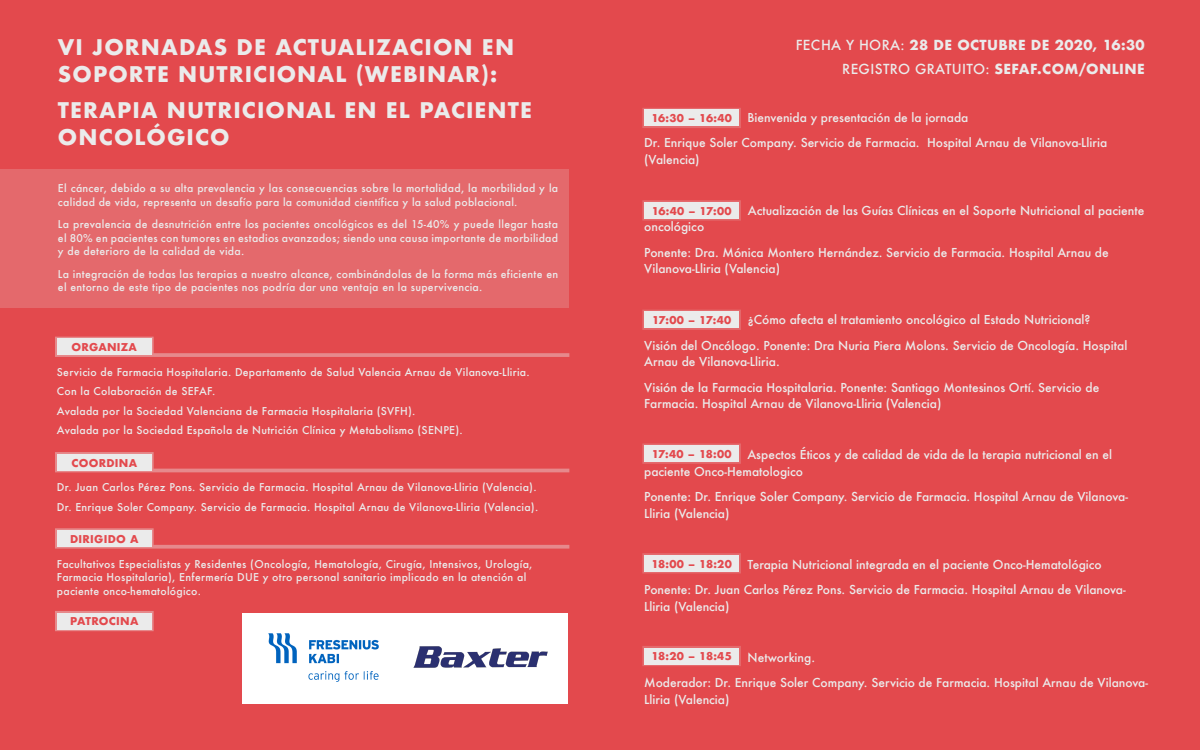
<style>
.page{position:relative;width:1200px;height:750px;background:#e3494d}
.page>*{position:absolute;margin:0;border:0;box-sizing:border-box;transform-origin:0 0}
.t1{font:700 21px/27px "Futura";letter-spacing:.05em;color:#ebebeb}
.t2{font:700 13.5px/24px "Futura";letter-spacing:.025em;color:#ebebeb;text-align:right}
.t3{font:500 12px/25.5px "Futura";color:#ebebeb}
.t4{font:500 10.5px/13.5px "Futura";letter-spacing:.025em;color:#ebebeb}
.t5{font:700 10.5px "Futura";letter-spacing:.025em;color:#e3494d}
.s1{font-weight:500}
</style>
<div class="page">
<div style="left:242px;top:613px;width:326px;height:90px;background:#fff"></div>
<div style="left:0;top:169px;width:569px;height:139px;background:#e4696c"></div>
<div style="left:644px;top:110px;width:95px;height:16px;background:#ebebeb"></div>
<div style="left:642px;top:108px;width:99px;height:20px;border:4px solid #ebebeb"></div>
<div style="left:644px;top:202px;width:95px;height:17px;background:#ebebeb"></div>
<div style="left:642px;top:200px;width:99px;height:21px;border:4px solid #ebebeb"></div>
<div style="left:644px;top:445px;width:95px;height:17px;background:#ebebeb"></div>
<div style="left:642px;top:443px;width:99px;height:21px;border:4px solid #ebebeb"></div>
<div style="left:644px;top:555px;width:95px;height:17px;background:#ebebeb"></div>
<div style="left:642px;top:553px;width:99px;height:20px;border:4px solid #ebebeb"></div>
<div style="left:644px;top:648px;width:95px;height:16px;background:#ebebeb"></div>
<div style="left:642px;top:646px;width:99px;height:20px;border:4px solid #ebebeb"></div>
<div style="left:644px;top:311px;width:95px;height:17px;background:#ebebeb"></div>
<div style="left:642px;top:310px;width:99px;height:20px;border:4px solid #ebebeb"></div>
<div style="left:57px;top:339px;width:95px;height:16px;background:#ebebeb"></div>
<div style="left:55px;top:337px;width:99px;height:20px;border:4px solid #ebebeb"></div>
<hr style="left:155px;top:353px;width:413px;height:4px;background:#e6878a">
<div style="left:57px;top:454px;width:95px;height:17px;background:#ebebeb"></div>
<div style="left:55px;top:452px;width:99px;height:20px;border:4px solid #ebebeb"></div>
<hr style="left:155px;top:469px;width:413px;height:3px;background:#e6898c">
<div style="left:57px;top:530px;width:95px;height:17px;background:#ebebeb"></div>
<div style="left:55px;top:528px;width:99px;height:21px;border:4px solid #ebebeb"></div>
<hr style="left:155px;top:545px;width:413px;height:4px;background:#ebebeb;opacity:.4">
<div style="left:57px;top:613px;width:95px;height:16px;background:#ebebeb"></div>
<div style="left:55px;top:611px;width:99px;height:20px;border:4px solid #ebebeb"></div>
<img style="left:268px;top:633px;width:111px;height:48px">
<img style="left:413px;top:646px;width:135px;height:22px">
<h1 class="t1" style="left:58px;top:36px;width:458px">VI JORNADAS DE ACTUALIZACION EN<br>SOPORTE NUTRICIONAL (WEBINAR):</h1>
<h1 class="t1" style="left:58px;top:99px;width:476px">TERAPIA NUTRICIONAL EN EL PACIENTE<br>ONCOLÓGICO</h1>
<p class="t4" style="left:58px;top:182px;width:502px">El cáncer, debido a su alta prevalencia y las consecuencias sobre la mortalidad, la morbilidad y la calidad de vida, representa un desafío para la comunidad científica y la salud poblacional.</p>
<p class="t4" style="left:58px;top:218px;width:502px;text-align:justify">La prevalencia de desnutrición entre los pacientes oncológicos es del 15-40% y puede llegar hasta el 80% en pacientes con tumores en estadios avanzados; siendo una causa importante de morbilidad y de deterioro de la calidad de vida.</p>
<p class="t4" style="left:58px;top:268px;width:502px">La integración de todas las terapias a nuestro alcance, combinándolas de la forma más eficiente en el entorno de este tipo de pacientes nos podría dar una ventaja en la supervivencia.</p>
<p class="t5" style="left:72px;top:342px;width:67px">ORGANIZA</p>
<p class="t4" style="left:57px;top:363px;width:474px;line-height:19.5px">Servicio de Farmacia Hospitalaria. Departamento de Salud Valencia Arnau de Vilanova-Lliria.<br>Con la Colaboración de SEFAF.<br>Avalada por la Sociedad Valenciana de Farmacia Hospitalaria (SVFH).<br>Avalada por la Sociedad Española de Nutrición Clínica y Metabolismo (SENPE).</p>
<p class="t5" style="left:71px;top:458px;width:67px">COORDINA</p>
<p class="t4" style="left:57px;top:479px;width:483px;line-height:19.5px">Dr. Juan Carlos Pérez Pons. Servicio de Farmacia. Hospital Arnau de Vilanova-Lliria (Valencia).<br>Dr. Enrique Soler Company. Servicio de Farmacia. Hospital Arnau de Vilanova-Lliria (Valencia).</p>
<p class="t5" style="left:70px;top:534px;width:70px">DIRIGIDO A</p>
<p class="t4" style="left:57px;top:558px;width:477px">Facultativos Especialistas y Residentes (Oncología, Hematología, Cirugía, Intensivos, Urología,<br>Farmacia Hospitalaria), Enfermería DUE y otro personal sanitario implicado en la atención al paciente onco-hematológico.</p>
<p class="t5" style="left:70px;top:617px;width:70px">PATROCINA</p>
<p class="t2" style="left:796px;top:34px;width:350px"><span class="s1">FECHA Y HORA:</span> 28 DE OCTUBRE DE 2020, 16:30<br><span class="s1">REGISTRO GRATUITO:</span> SEFAF.COM/ONLINE</p>
<p class="t3" style="left:644px;top:106px;width:465px;text-indent:103px">Bienvenida y presentación de la jornada<br>Dr. Enrique Soler Company. Servicio de Farmacia. Hospital Arnau de Vilanova-Lliria</p>
<p class="t3" style="left:644px;top:148px;width:57px">(Valencia)</p>
<p class="t3" style="left:748px;top:199px;width:398px">Actualización de las Guías Clínicas en el Soporte Nutricional al paciente</p>
<p class="t3" style="left:644px;top:215px;width:466px">oncológico<br>Ponente: Dra. Mónica Montero Hernández. Servicio de Farmacia. Hospital Arnau de</p>
<p class="t3" style="left:644px;top:257px;width:137px">Vilanova-Lliria (Valencia)</p>
<p class="t3" style="left:644px;top:308px;width:485px;text-indent:104px">¿Cómo afecta el tratamiento oncológico al Estado Nutricional?<br>Visión del Oncólogo. Ponente: Dra Nuria Piera Molons. Servicio de Oncología. Hospital</p>
<p class="t3" style="left:644px;top:350px;width:457px">Arnau de Vilanova-Lliria.<br>Visión de la Farmacia Hospitalaria. Ponente: Santiago Montesinos Ortí. Servicio de</p>
<p class="t3" style="left:644px;top:392px;width:299px">Farmacia. Hospital Arnau de Vilanova-Lliria (Valencia)</p>
<p class="t3" style="left:644px;top:448px;width:469px;line-height:16.5px;text-indent:103px">Aspectos Éticos y de calidad de vida de la terapia nutricional en el paciente Onco-Hematologico</p>
<p class="t3" style="left:644px;top:490px;width:485px;line-height:16.5px">Ponente: Dr. Enrique Soler Company. Servicio de Farmacia. Hospital Arnau de Vilanova-<br>Lliria (Valencia)</p>
<p class="t3" style="left:644px;top:553px;width:483px;text-indent:103px">Terapia Nutricional integrada en el paciente Onco-Hematológico<br>Ponente: Dr. Juan Carlos Pérez Pons. Servicio de Farmacia. Hospital Arnau de Vilanova-</p>
<p class="t3" style="left:644px;top:595px;width:87px">Lliria (Valencia)</p>
<p class="t3" style="left:644px;top:646px;width:505px;text-indent:103px">Networking.<br>Moderador: Dr. Enrique Soler Company. Servicio de Farmacia. Hospital Arnau de Vilanova-</p>
<p class="t3" style="left:644px;top:688px;width:87px">Lliria (Valencia)</p>
<p class="t5" style="left:651px;top:114px;width:82px">16:30 – 16:40</p>
<p class="t5" style="left:652px;top:206px;width:81px">16:40 – 17:00</p>
<p class="t5" style="left:652px;top:315px;width:81px">17:00 – 17:40</p>
<p class="t5" style="left:652px;top:449px;width:81px">17:40 – 18:00</p>
<p class="t5" style="left:651px;top:559px;width:82px">18:00 – 18:20</p>
<p class="t5" style="left:651px;top:652px;width:82px">18:20 – 18:45</p>
</div>
